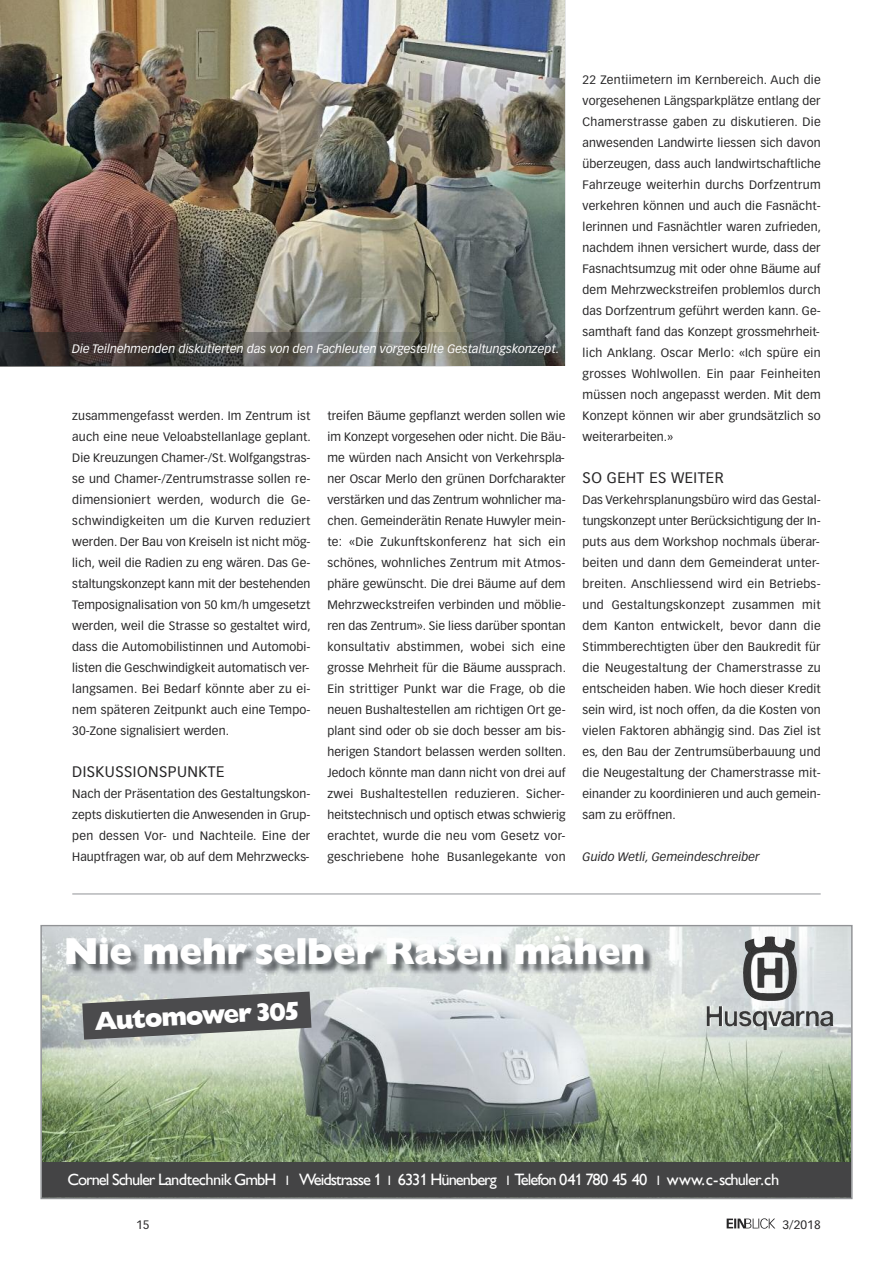
<style>
.page{position:relative;width:893px;height:1263px;background:#fff}
.page>*{position:absolute;margin:0;border:0;box-sizing:border-box;transform-origin:0 0}
.t1{font:37.5px "Hq Sans X Pro TT";letter-spacing:.03em;color:#fff}
.t2{font:25.65px "Hq Sans X Pro TT";color:#fff}
.t3{font:16.5px "Hq Sans Pro TT";letter-spacing:-.06em;color:#fff}
.t4{font:15px "Vectora LH";letter-spacing:.03em;color:#272627}
.t5{font:12px/21px "Vectora LH";letter-spacing:.01em;color:#272627;text-align:justify}
.t6{font:italic 12px "Vectora LH";letter-spacing:.005em;color:#fff}
.t7{font:italic 12px "Vectora LH";letter-spacing:.01em;color:#272627}
</style>
<div class="page">
<svg style="left:727px;top:1218px;width:48px;height:11px"></svg>
<hr style="left:72px;top:893px;width:749px;height:1px;background:#919396">
<img style="left:43px;top:928px;width:807px;height:234px">
<img style="left:68px;top:938px;width:586px;height:37px">
<svg style="left:82px;top:991px;width:229px;height:48px;background:#6d6e6f"></svg>
<div style="left:42px;top:1162px;width:809px;height:36px;background:#444445"></div>
<img style="left:743px;top:936px;width:54px;height:65px">
<div style="left:40px;top:925px;width:813px;height:274px;border:2px solid #919396"></div>
<img style="left:0;top:0;width:565px;height:367px">
<img style="left:0;top:333px;width:566px;height:33px">
<p class="t6" style="left:72px;top:343px;width:489px">Die Teilnehmenden diskutierten das von den Fachleuten vorgestellte Gestaltungskonzept.</p>
<p class="t5" style="left:72px;top:406px;width:240px">zusammengefasst werden. Im Zentrum ist auch eine neue Veloabstellanlage geplant.<br>Die Kreuzungen Chamer-/St. Wolfgangstras&shy;se und Chamer-/Zentrumstrasse sollen re&shy;dimensioniert werden, wodurch die Ge&shy;schwindigkeiten um die Kurven reduziert werden. Der Bau von Kreiseln ist nicht mög&shy;lich, weil die Radien zu eng wären. Das Ge&shy;staltungskonzept kann mit der bestehenden Temposignalisation von 50 km/h umgesetzt werden, weil die Strasse so gestaltet wird, dass die Automobilistinnen und Automobi&shy;listen die Geschwindigkeit automatisch ver&shy;langsamen. Bei Bedarf könnte aber zu ei&shy;nem späteren Zeitpunkt auch eine Tempo-30-Zone signalisiert werden.</p>
<p class="t4" style="left:72px;top:765px;width:154px">DISKUSSIONSPUNKTE</p>
<p class="t5" style="left:72px;top:784px;width:240px">Nach der Präsentation des Gestaltungskon&shy;zepts diskutierten die Anwesenden in Grup&shy;pen dessen Vor- und Nachteile. Eine der Hauptfragen war, ob auf dem Mehrzwecks-</p>
<p class="t5" style="left:327px;top:406px;width:240px">treifen Bäume gepflanzt werden sollen wie im Konzept vorgesehen oder nicht. Die Bäu&shy;me würden nach Ansicht von Verkehrspla&shy;ner Oscar Merlo den grünen Dorfcharakter verstärken und das Zentrum wohnlicher ma&shy;chen. Gemeinderätin Renate Huwyler mein&shy;te: «Die Zukunftskonferenz hat sich ein schönes, wohnliches Zentrum mit Atmos&shy;phäre gewünscht. Die drei Bäume auf dem Mehrzweckstreifen verbinden und möblie&shy;ren das Zentrum». Sie liess darüber spontan konsultativ abstimmen, wobei sich eine grosse Mehrheit für die Bäume aussprach.<br>Ein strittiger Punkt war die Frage, ob die neuen Bushaltestellen am richtigen Ort ge&shy;plant sind oder ob sie doch besser am bis&shy;herigen Standort belassen werden sollten.<br>Jedoch könnte man dann nicht von drei auf zwei Bushaltestellen reduzieren. Sicher&shy;heitstechnisch und optisch etwas schwierig erachtet, wurde die neu vom Gesetz vor&shy;geschriebene hohe Busanlegekante von</p>
<p class="t5" style="left:583px;top:70px;width:240px">22 Zentiimetern im Kernbereich. Auch die vorgesehenen Längsparkplätze entlang der Chamerstrasse gaben zu diskutieren. Die anwesenden Landwirte liessen sich davon überzeugen, dass auch landwirtschaftliche Fahrzeuge weiterhin durchs Dorfzentrum verkehren können und auch die Fasnächt&shy;lerinnen und Fasnächtler waren zufrieden, nachdem ihnen versichert wurde, dass der Fasnachtsumzug mit oder ohne Bäume auf dem Mehrzweckstreifen problemlos durch das Dorfzentrum geführt werden kann. Ge&shy;samthaft fand das Konzept grossmehrheit&shy;lich Anklang. Oscar Merlo: «Ich spüre ein grosses Wohlwollen. Ein paar Feinheiten müssen noch angepasst werden. Mit dem Konzept können wir aber grundsätzlich so weiterarbeiten.»</p>
<p class="t4" style="left:583px;top:471px;width:143px">SO GEHT ES WEITER</p>
<p class="t5" style="left:583px;top:490px;width:240px">Das Verkehrsplanungsbüro wird das Gestal&shy;tungskonzept unter Berücksichtigung der In&shy;puts aus dem Workshop nochmals überar&shy;beiten und dann dem Gemeinderat unter&shy;breiten. Anschliessend wird ein Betriebs&shy;und Gestaltungskonzept zusammen mit dem Kanton entwickelt, bevor dann die Stimmberechtigten über den Baukredit für die Neugestaltung der Chamerstrasse zu entscheiden haben. Wie hoch dieser Kredit sein wird, ist noch offen, da die Kosten von vielen Faktoren abhängig sind. Das Ziel ist es, den Bau der Zentrumsüberbauung und die Neugestaltung der Chamerstrasse mit&shy;einander zu koordinieren und auch gemein&shy;sam zu eröffnen.</p>
<p class="t7" style="left:583px;top:852px;width:179px">Guido Wetli, Gemeindeschreiber</p>
<h1 class="t1" style="left:65px;top:937px;width:581px">Nie mehr selber Rasen mähen</h1>
<h2 class="t2" style="left:95px;top:1012px;width:205px;rotate:-3deg">Automower 305</h2>
<h3 class="t3" style="left:67px;top:1173px;width:211px">Cornel Schuler Landtechnik GmbH</h3>
<h3 class="t3" style="left:299px;top:1173px;width:482px">Weidstrasse 1 6331 Hünenberg Telefon 041 780 45 40 www.c-schuler.ch</h3>
<p class="t5" style="left:136px;top:1214px;width:15px">15</p>
<p class="t5" style="left:782px;top:1214px;width:40px">3/2018</p>
</div>
